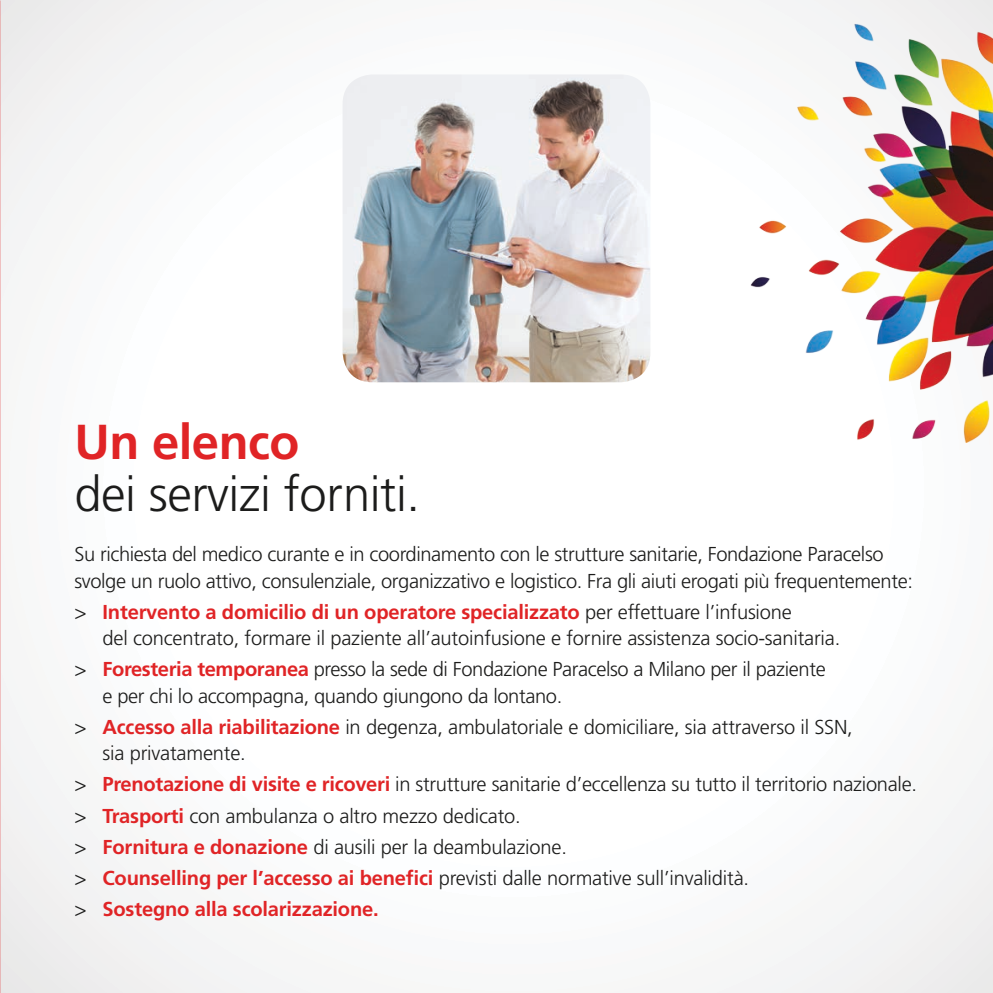
<style>
.page{position:relative;width:993px;height:993px;background:#fff}
.page>*{position:absolute;margin:0;border:0;box-sizing:border-box;transform-origin:0 0}
.t1{font:300 49px "Frutiger LT Std";letter-spacing:-.01em;color:#1c1c1b}
.t2{font:700 49px "Frutiger LT Std";letter-spacing:-.01em;color:#e02426}
.t3{font:300 20.12px/26.2px "Frutiger LT Std";letter-spacing:-.015em;color:#1c1c1b}
.s1{font-weight:700;color:#e02426}
</style>
<div class="page">
<img style="left:342px;top:74px;width:308px;height:308px">
<img style="left:750px;top:7px;width:242px;height:435px">
<h1 class="t2" style="left:74px;top:413px;width:226px">Un elenco</h1>
<h1 class="t1" style="left:74px;top:466px;width:347px">dei servizi forniti.</h1>
<p class="t3" style="left:74px;top:541px;width:839px">Su richiesta del medico curante e in coordinamento con le strutture sanitarie, Fondazione Paracelso svolge un ruolo attivo, consulenziale, organizzativo e logistico. Fra gli aiuti erogati più frequentemente:</p>
<p class="t3" style="left:102px;top:598px;width:739px;text-indent:-28px">&gt; <span class="s1">Intervento a domicilio di un operatore specializzato</span> per effettuare l’infusione<br>del concentrato, formare il paziente all’autoinfusione e fornire assistenza socio-sanitaria.</p>
<p class="t3" style="left:102px;top:656px;width:724px;text-indent:-28px">&gt; <span class="s1">Foresteria temporanea</span> presso la sede di Fondazione Paracelso a Milano per il paziente e per chi lo accompagna, quando giungono da lontano.</p>
<p class="t3" style="left:102px;top:713px;width:751px;text-indent:-28px">&gt; <span class="s1">Accesso alla riabilitazione</span> in degenza, ambulatoriale e domiciliare, sia attraverso il SSN, sia privatamente.</p>
<p class="t3" style="left:74px;top:768px;width:843px;line-height:31.2px">&gt; <span class="s1">Prenotazione di visite e ricoveri</span> in strutture sanitarie d’eccellenza su tutto il territorio nazionale. &gt; <span class="s1">Trasporti</span> con ambulanza o altro mezzo dedicato.<br>&gt; <span class="s1">Fornitura e donazione</span> di ausili per la deambulazione.<br>&gt; <span class="s1">Counselling per l’accesso ai benefici</span> previsti dalle normative sull’invalidità.<br>&gt; <span class="s1">Sostegno alla scolarizzazione.</span></p>
</div>
